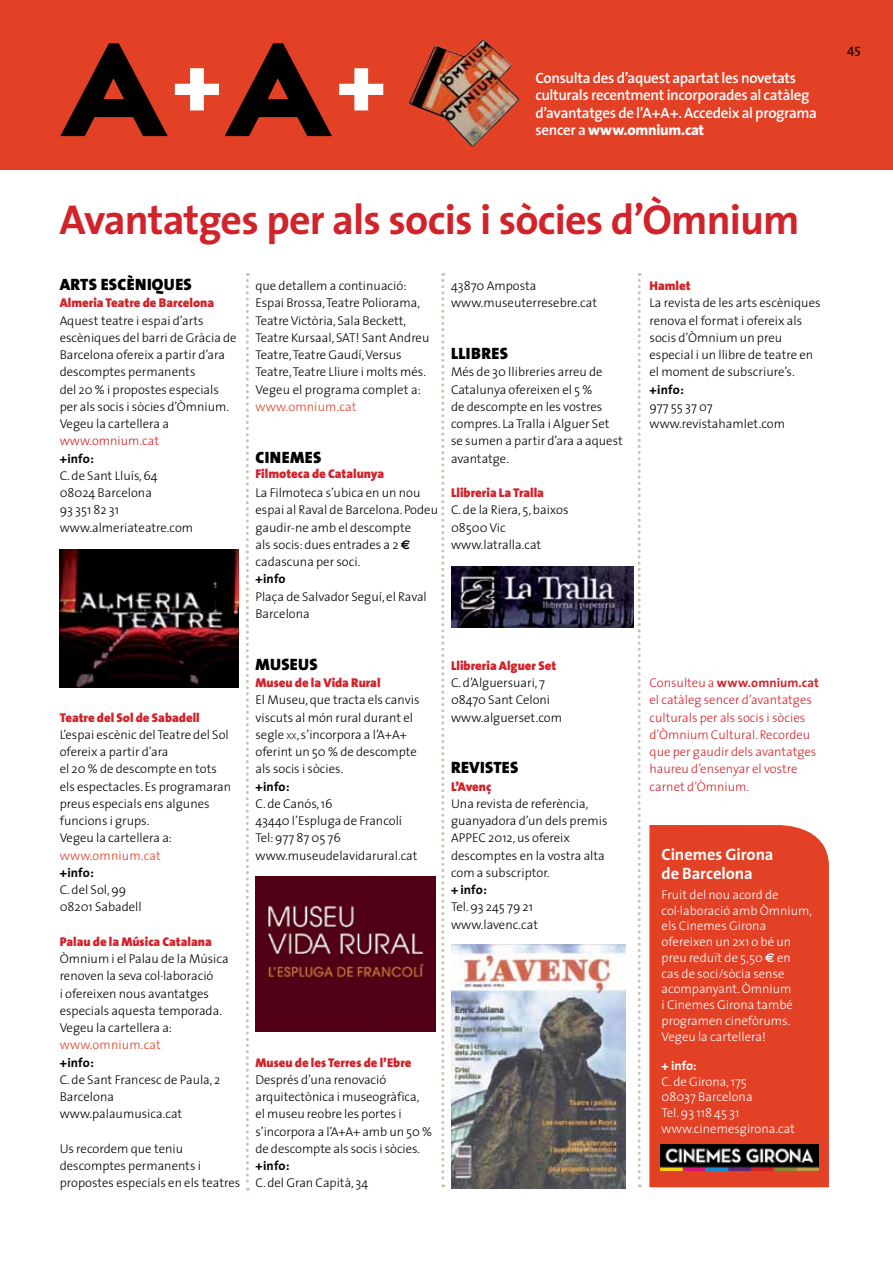
<style>
.page{position:relative;width:893px;height:1263px;background:#fff}
.page>*{position:absolute;margin:0;border:0;box-sizing:border-box;transform-origin:0 0}
.t1{font:700 42px "The Sans";letter-spacing:-.02em;color:#d2232b}
.t2{font:900 16.5px "The Sans";letter-spacing:.02em;color:#000}
.t3{font:700 16.5px/19.2px "The Sans";letter-spacing:-.005em;color:#fff}
.t4{font:600 15px/17.2px "The Sans";letter-spacing:-.02em;color:#fff}
.t5{font:13.5px "The Sans Caps";color:#000}
.t6{font:300 12.75px/17.2px "The Sans";color:#000}
.t7{font:300 12.75px/15.8px "The Sans";color:#fff}
.t8{font:300 12.75px/17.2px "The Sans";color:#d2232b}
.t9{font:900 12.75px "The Sans";color:#d2232b}
.t10{font:700 12.75px "The Sans";letter-spacing:.005em;color:#000}
.t11{font:300 12.75px "The Sans";letter-spacing:.01em;color:#e24126}
.t12{font:700 12.75px "The Sans";color:#fff}
.s1{font-weight:800}
.s2{font-family:"Euro Sans";font-weight:700}
.s3{font-size:8.85px}
.s4{font-weight:700}
</style>
<div class="page">
<div style="left:0;top:0;width:893px;height:169px;background:#e24126"></div>
<svg style="left:246px;top:273px;width:3px;height:918px"></svg>
<svg style="left:441px;top:273px;width:3px;height:914px"></svg>
<svg style="left:638px;top:273px;width:3px;height:914px"></svg>
<img style="left:409px;top:40px;width:111px;height:106px">
<svg style="left:339px;top:68px;width:44px;height:42px"></svg>
<svg style="left:225px;top:43px;width:107px;height:93px"></svg>
<svg style="left:175px;top:68px;width:44px;height:42px"></svg>
<svg style="left:60px;top:43px;width:108px;height:93px"></svg>
<img style="left:59px;top:549px;width:180px;height:138px">
<img style="left:255px;top:877px;width:180px;height:154px">
<svg style="left:649px;top:825px;width:180px;height:362px;background:#e2482e"></svg>
<img style="left:660px;top:1144px;width:158px;height:26px">
<img style="left:451px;top:566px;width:182px;height:62px">
<img style="left:452px;top:944px;width:173px;height:245px">
<p class="t4" style="left:535px;top:69px;width:283px">Consulta des d’aquest apartat les novetats culturals recentment incorporades al catàleg d’avantatges de l’A+A+. Accedeix al programa sencer a <span class="s1">www.omnium.cat</span></p>
<h1 class="t1" style="left:60px;top:185px;width:742px">Avantatges per als socis i sòcies d’Òmnium</h1>
<p class="t2" style="left:60px;top:271px;width:134px">ARTS ESCÈNIQUES</p>
<p class="t9" style="left:60px;top:292px;width:156px">Almeria Teatre de Barcelona</p>
<p class="t6" style="left:60px;top:311px;width:179px">Aquest teatre i espai d’arts escèniques del barri de Gràcia de<br>Barcelona ofereix a partir d’ara descomptes permanents<br>del 20 % i propostes especials per als socis i sòcies d’Òmnium.<br>Vegeu la cartellera a</p>
<p class="t8" style="left:60px;top:432px;width:101px">www.omnium.cat</p>
<p class="t10" style="left:60px;top:448px;width:36px">+info:</p>
<p class="t6" style="left:60px;top:467px;width:135px">C. de Sant Lluís, 64<br>08024 Barcelona<br>93 351 82 31 www.almeriateatre.com</p>
<p class="t6" style="left:255px;top:277px;width:175px">que detallem a continuació:<br>Espai Brossa, Teatre Poliorama,<br>Teatre Victòria, Sala Beckett,<br>Teatre Kursaal, SAT! Sant Andreu<br>Teatre, Teatre Gaudí, Versus<br>Teatre, Teatre Lliure i molts més.<br>Vegeu el programa complet a:</p>
<p class="t11" style="left:255px;top:396px;width:103px">www.omnium.cat</p>
<p class="t2" style="left:255px;top:443px;width:67px">CINEMES</p>
<p class="t9" style="left:255px;top:463px;width:130px">Filmoteca de Catalunya</p>
<p class="t6" style="left:255px;top:484px;width:184px">La Filmoteca s’ubica en un nou espai al Raval de Barcelona. Podeu gaudir-ne amb el descompte<br>als socis: dues entrades a 2 <span class="s2">€ </span>cadascuna per soci.</p>
<p class="t10" style="left:255px;top:568px;width:32px">+info</p>
<p class="t6" style="left:255px;top:587px;width:173px">Plaça de Salvador Seguí, el Raval<br>Barcelona</p>
<p class="t6" style="left:451px;top:277px;width:147px">43870 Amposta www.museuterresebre.cat</p>
<p class="t2" style="left:451px;top:340px;width:58px">LLIBRES</p>
<p class="t6" style="left:451px;top:363px;width:173px">Més de 30 llibreries arreu de<br>Catalunya ofereixen el 5 %<br>de descompte en les vostres compres. La Tralla i Alguer Set se sumen a partir d’ara a aquest avantatge.</p>
<p class="t9" style="left:451px;top:482px;width:94px">Llibreria La Tralla</p>
<p class="t6" style="left:451px;top:501px;width:119px">C. de la Riera, 5, baixos<br>08500 Vic www.latralla.cat</p>
<p class="t9" style="left:60px;top:706px;width:142px">Teatre del Sol de Sabadell</p>
<p class="t6" style="left:60px;top:725px;width:173px">L’espai escènic del Teatre del Sol ofereix a partir d’ara<br>el 20 % de descompte en tots els espectacles. Es programaran preus especials ens algunes funcions i grups.<br>Vegeu la cartellera a:</p>
<p class="t11" style="left:60px;top:845px;width:103px">www.omnium.cat</p>
<p class="t10" style="left:60px;top:862px;width:36px">+info:</p>
<p class="t6" style="left:60px;top:881px;width:84px">C. del Sol, 99<br>08201 Sabadell</p>
<p class="t9" style="left:60px;top:931px;width:154px">Palau de la Música Catalana</p>
<p class="t6" style="left:60px;top:950px;width:171px">Òmnium i el Palau de la Música renoven la seva col·laboració<br>i ofereixen nous avantatges especials aquesta temporada.<br>Vegeu la cartellera a:</p>
<p class="t11" style="left:60px;top:1034px;width:103px">www.omnium.cat</p>
<p class="t10" style="left:60px;top:1051px;width:36px">+info:</p>
<p class="t6" style="left:60px;top:1070px;width:162px">C. de Sant Francesc de Paula, 2<br>Barcelona www.palaumusica.cat</p>
<p class="t6" style="left:60px;top:1139px;width:182px">Us recordem que teniu descomptes permanents i propostes especials en els teatres</p>
<p class="t2" style="left:255px;top:650px;width:64px">MUSEUS</p>
<p class="t9" style="left:255px;top:672px;width:127px">Museu de la Vida Rural</p>
<p class="t6" style="left:255px;top:691px;width:166px">El Museu, que tracta els canvis viscuts al món rural durant el segle <span class="s3">xx</span>, s’incorpora a l’A+A+ oferint un 50 % de descompte als socis i sòcies.</p>
<p class="t10" style="left:255px;top:775px;width:36px">+info:</p>
<p class="t6" style="left:255px;top:794px;width:164px">C. de Canós, 16<br>43440 l’Espluga de Francolí<br>Tel: 977 87 05 76 www.museudelavidarural.cat</p>
<p class="t9" style="left:255px;top:1051px;width:158px">Museu de les Terres de l’Ebre</p>
<p class="t6" style="left:255px;top:1070px;width:178px">Després d’una renovació arquitectònica i museogràfica, el museu reobre les portes i s’incorpora a l’A+A+ amb un 50 % de descompte als socis i sòcies.</p>
<p class="t10" style="left:255px;top:1155px;width:36px">+info:</p>
<p class="t6" style="left:255px;top:1174px;width:114px">C. del Gran Capità, 34</p>
<p class="t9" style="left:451px;top:655px;width:107px">Llibreria Alguer Set</p>
<p class="t6" style="left:451px;top:674px;width:112px">C. d’Alguersuari, 7<br>08470 Sant Celoni www.alguerset.com</p>
<p class="t2" style="left:451px;top:754px;width:69px">REVISTES</p>
<p class="t9" style="left:451px;top:775px;width:42px">L’Avenç</p>
<p class="t6" style="left:451px;top:794px;width:158px">Una revista de referència, guanyadora d’un dels premis<br>APPEC 2012, us ofereix descomptes en la vostra alta com a subscriptor.</p>
<p class="t10" style="left:451px;top:879px;width:37px">+ info:</p>
<p class="t6" style="left:451px;top:898px;width:89px">Tel. 93 245 79 21 www.lavenc.cat</p>
<p class="t9" style="left:649px;top:275px;width:43px">Hamlet</p>
<p class="t6" style="left:649px;top:294px;width:173px">La revista de les arts escèniques renova el format i ofereix als socis d’Òmnium un preu especial i un llibre de teatre en el moment de subscriure’s.</p>
<p class="t10" style="left:649px;top:379px;width:36px">+info:</p>
<p class="t6" style="left:649px;top:398px;width:137px">977 55 37 07 www.revistahamlet.com</p>
<p class="t8" style="left:649px;top:674px;width:171px">Consulteu a <span class="s4">www.omnium.cat </span>el catàleg sencer d’avantatges culturals per als socis i sòcies d’Òmnium Cultural. Recordeu que per gaudir dels avantatges haureu d’ensenyar el vostre carnet d’Òmnium.</p>
<p class="t3" style="left:662px;top:844px;width:114px">Cinemes Girona de Barcelona</p>
<p class="t7" style="left:662px;top:886px;width:152px">Fruit del nou acord de col·laboració amb Òmnium, els Cinemes Girona ofereixen un 2x1 o bé un preu reduït de 5,50 <span class="s2">€</span> en<br>cas de soci/sòcia sense acompanyant. Òmnium<br>i Cinemes Girona també programen cinefòrums.<br>Vegeu la cartellera!</p>
<p class="t12" style="left:662px;top:1055px;width:36px">+ info:</p>
<p class="t7" style="left:662px;top:1073px;width:135px">C. de Girona, 175<br>08037 Barcelona<br>Tel. 93 118 45 31 www.cinemesgirona.cat</p>
<p class="t5" style="left:847px;top:40px;width:15px">45</p>
</div>
